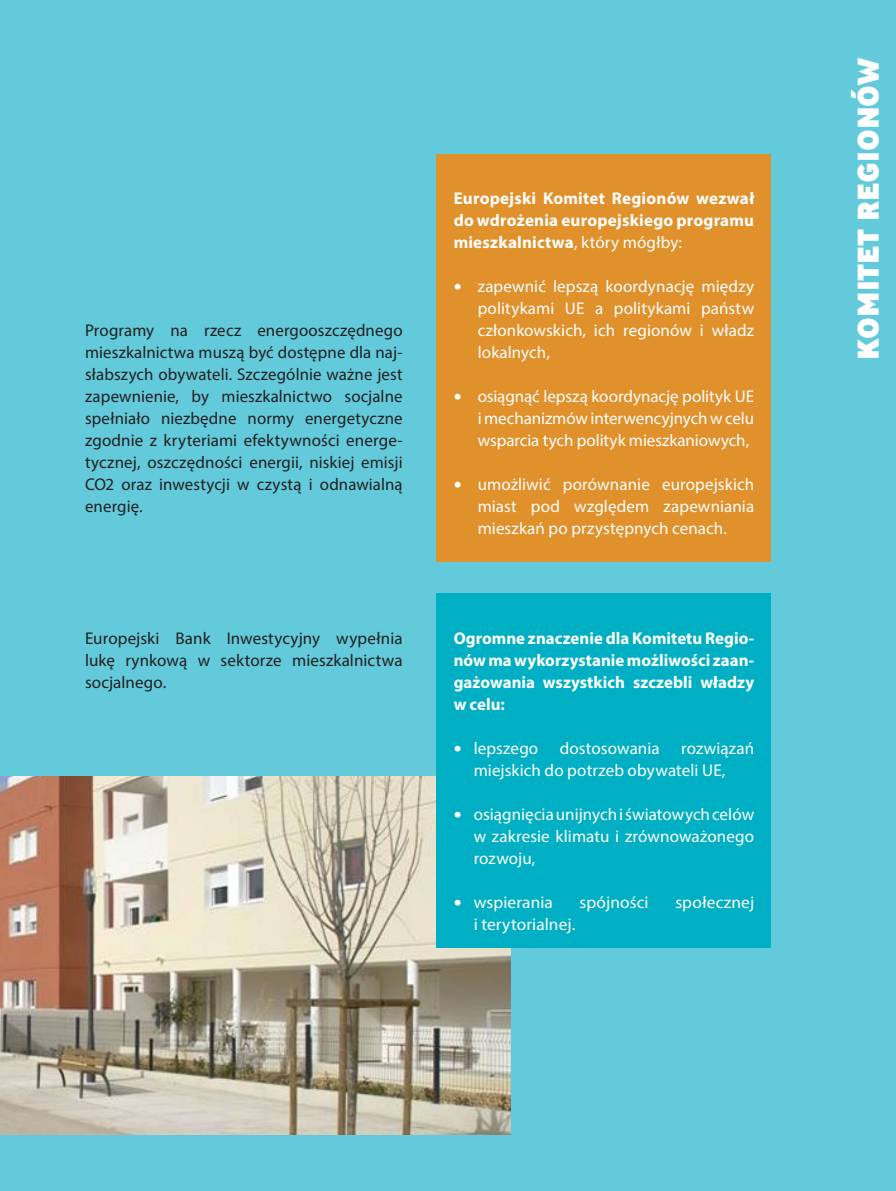
<style>
.page{position:relative;width:896px;height:1191px;background:#fff}
.page>*{position:absolute;margin:0;border:0;box-sizing:border-box;transform-origin:0 0}
._01_titre_1{font:800 30px "Ministry";color:#fff}
.TEXTE{font:17px/22px "Myriad Pro";letter-spacing:.005em;color:#fff;text-align:justify}
.TEXTE-2{font:17px/22px "Myriad Pro";letter-spacing:.005em;color:#231f20;text-align:justify}
.TEXTE-3{font:700 17px/22px "Myriad Pro";letter-spacing:.01em;color:#fff;text-align:justify}
.s1{font-weight:400}
.s2{font-size:28px}
</style>
<div class="page">
<div style="left:0;top:0;width:833px;height:1191px;background:#62cada"></div>
<div style="left:822px;top:0;width:74px;height:1191px;background:#62cada"></div>
<img style="left:0;top:776px;width:510px;height:358px">
<div style="left:437px;top:154px;width:334px;height:408px;background:#e0912c"></div>
<div style="left:437px;top:593px;width:334px;height:354px;background:#00afc3"></div>
<p class="TEXTE-2" style="left:85px;top:319px;width:319px">Programy na rzecz energooszczędnego mieszkalnictwa muszą być dostępne dla naj&shy;słabszych obywateli. Szczególnie ważne jest zapewnienie, by mieszkalnictwo socjalne spełniało niezbędne normy energetyczne zgodnie z kryteriami efektywności energe&shy;tycznej, oszczędności energii, niskiej emisji CO2 oraz inwestycji w czystą i odnawialną energię.</p>
<p class="TEXTE-2" style="left:85px;top:627px;width:319px">Europejski Bank Inwestycyjny wypełnia lukę rynkową w sektorze mieszkalnictwa socjalnego.</p>
<p class="TEXTE-3" style="left:454px;top:187px;width:302px">Europejski Komitet Regionów wezwał do wdrożenia europejskiego programu mieszkalnictwa<span class="s1">, który mógłby:</span></p>
<p class="TEXTE" style="left:478px;top:275px;width:278px;text-indent:-24px"><span class="s2">•</span> zapewnić lepszą koordynację między politykami UE a politykami państw członkowskich, ich regionów i władz lokalnych,</p>
<p class="TEXTE" style="left:478px;top:385px;width:278px;text-indent:-24px"><span class="s2">•</span> osiągnąć lepszą koordynację polityk UE i mechanizmów interwencyjnych w celu wsparcia tych polityk mieszkaniowych,</p>
<p class="TEXTE" style="left:478px;top:473px;width:278px;text-indent:-24px"><span class="s2">•</span> umożliwić porównanie europejskich miast pod względem zapewniania mieszkań po przystępnych cenach.</p>
<p class="TEXTE-3" style="left:454px;top:627px;width:302px">Ogromne znaczenie dla Komitetu Regio&shy;nów ma wykorzystanie możliwości zaan&shy;gażowania wszystkich szczebli władzy w celu:</p>
<p class="TEXTE" style="left:454px;top:737px;width:86px"><span class="s2">•</span> lepszego</p>
<p class="TEXTE" style="left:560px;top:737px;width:101px">dostosowania</p>
<p class="TEXTE" style="left:474px;top:737px;width:282px;text-indent:207px">rozwiązań miejskich do potrzeb obywateli UE,</p>
<p class="TEXTE" style="left:474px;top:803px;width:282px;text-indent:-20px"><span class="s2">•</span> osiągnięcia unijnych i światowych celów w zakresie klimatu i zrównoważonego rozwoju,</p>
<p class="TEXTE" style="left:454px;top:891px;width:101px"><span class="s2">•</span> wspierania</p>
<p class="TEXTE" style="left:579px;top:891px;width:71px">spójności</p>
<p class="TEXTE" style="left:675px;top:891px;width:80px">społecznej</p>
<p class="TEXTE" style="left:474px;top:913px;width:103px">i terytorialnej.</p>
<p class="_01_titre_1" style="left:848px;top:359px;width:304px;rotate:-90deg">KOMITET REGIONÓW</p>
</div>
